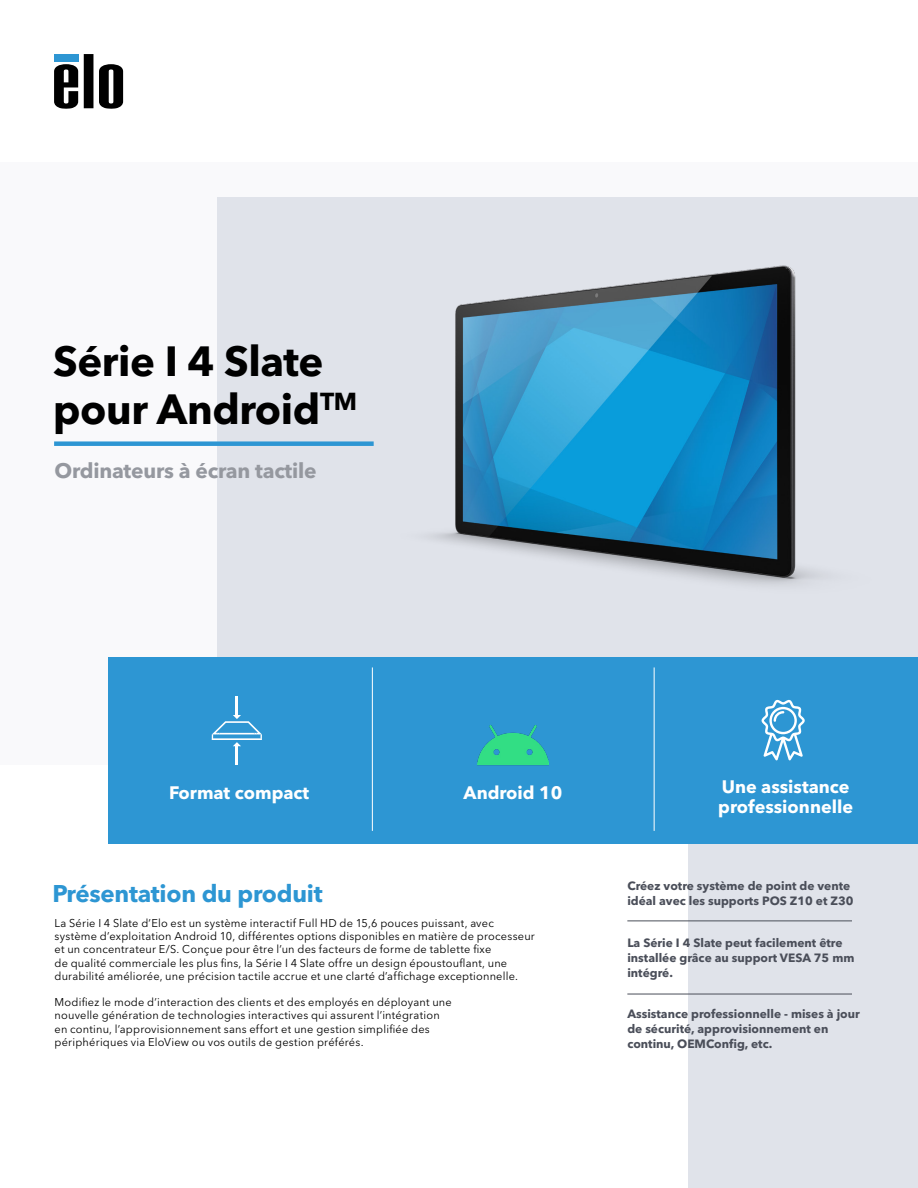
<style>
.page{position:relative;width:918px;height:1188px;background:#fff}
.page>*{position:absolute;margin:0;border:0;box-sizing:border-box;transform-origin:0 0}
.t1{font:700 41.85px/47.8px "Avenir Next LT Pro";letter-spacing:-.01em;color:#000}
.t2{font:700 24px "Avenir Next LT Pro";letter-spacing:-.01em;color:#2d96d3}
.t3{font:700 20.85px "Avenir Next LT Pro";letter-spacing:-.01em;color:#95989f}
.t4{font:700 18px/21px "Avenir Next LT Pro";color:#fff}
.t5{font:700 12px/15px "Avenir Next LT Pro";color:#4a4e59}
.t6{font:11.25px/13.5px "Avenir Next LT Pro";letter-spacing:.02em;color:#000}
</style>
<div class="page">
<div style="left:0;top:162px;width:918px;height:603px;background:#f9f9fb"></div>
<div style="left:217px;top:197px;width:701px;height:469px;background:#e0e3ea"></div>
<svg style="left:84px;top:54px;width:9px;height:54px"></svg>
<svg style="left:54px;top:64px;width:24px;height:45px"></svg>
<svg style="left:99px;top:64px;width:24px;height:45px"></svg>
<div style="left:54px;top:54px;width:24px;height:7px;background:#2d96d3"></div>
<div style="left:688px;top:842px;width:230px;height:346px;background:#e0e3ea"></div>
<div style="left:108px;top:657px;width:810px;height:186px;background:#2d96d3"></div>
<div style="left:54px;top:441px;width:320px;height:5px;background:#2d96d3"></div>
<hr style="left:372px;top:667px;width:1px;height:164px;background:#fff">
<hr style="left:654px;top:667px;width:1px;height:164px;background:#fff">
<hr style="left:627px;top:921px;width:225px;height:1px;background:#4a4e59">
<hr style="left:627px;top:994px;width:225px;height:1px;background:#4a4e59">
<svg style="left:762px;top:700px;width:43px;height:60px"></svg>
<img style="left:478px;top:725px;width:70px;height:41px">
<img style="left:430px;top:265px;width:393px;height:321px">
<svg style="left:212px;top:697px;width:50px;height:68px"></svg>
<h1 class="t1" style="left:53px;top:337px;width:306px">Série I 4 Slate pour Android<sup>TM</sup></h1>
<h3 class="t3" style="left:55px;top:458px;width:264px">Ordinateurs à écran tactile</h3>
<h3 class="t4" style="left:169px;top:782px;width:142px">Format compact</h3>
<h3 class="t4" style="left:464px;top:782px;width:100px">Android 10</h3>
<h3 class="t4" style="left:718px;top:776px;width:136px">Une assistance professionnelle</h3>
<h2 class="t2" style="left:52px;top:879px;width:272px">Présentation du produit</h2>
<p class="t5" style="left:627px;top:879px;width:228px">Créez votre système de point de vente idéal avec les supports POS Z10 et Z30</p>
<p class="t5" style="left:627px;top:935px;width:229px">La Série I 4 Slate peut facilement être installée grâce au support VESA 75 mm intégré.</p>
<p class="t5" style="left:627px;top:1006px;width:234px">Assistance professionnelle - mises à jour de sécurité, approvisionnement en continu, OEMConfig, etc.</p>
<p class="t6" style="left:55px;top:916px;width:482px">La Série I 4 Slate d’Elo est un système interactif Full HD de 15,6 pouces puissant, avec système d’exploitation Android 10, différentes options disponibles en matière de processeur et un concentrateur E/S. Conçue pour être l’un des facteurs de forme de tablette fixe<br>de qualité commerciale les plus fins, la Série I 4 Slate offre un design époustouflant, une durabilité améliorée, une précision tactile accrue et une clarté d’affichage exceptionnelle.</p>
<p class="t6" style="left:55px;top:995px;width:399px">Modifiez le mode d’interaction des clients et des employés en déployant une nouvelle génération de technologies interactives qui assurent l’intégration en continu, l’approvisionnement sans effort et une gestion simplifiée des périphériques via EloView ou vos outils de gestion préférés.</p>
</div>
